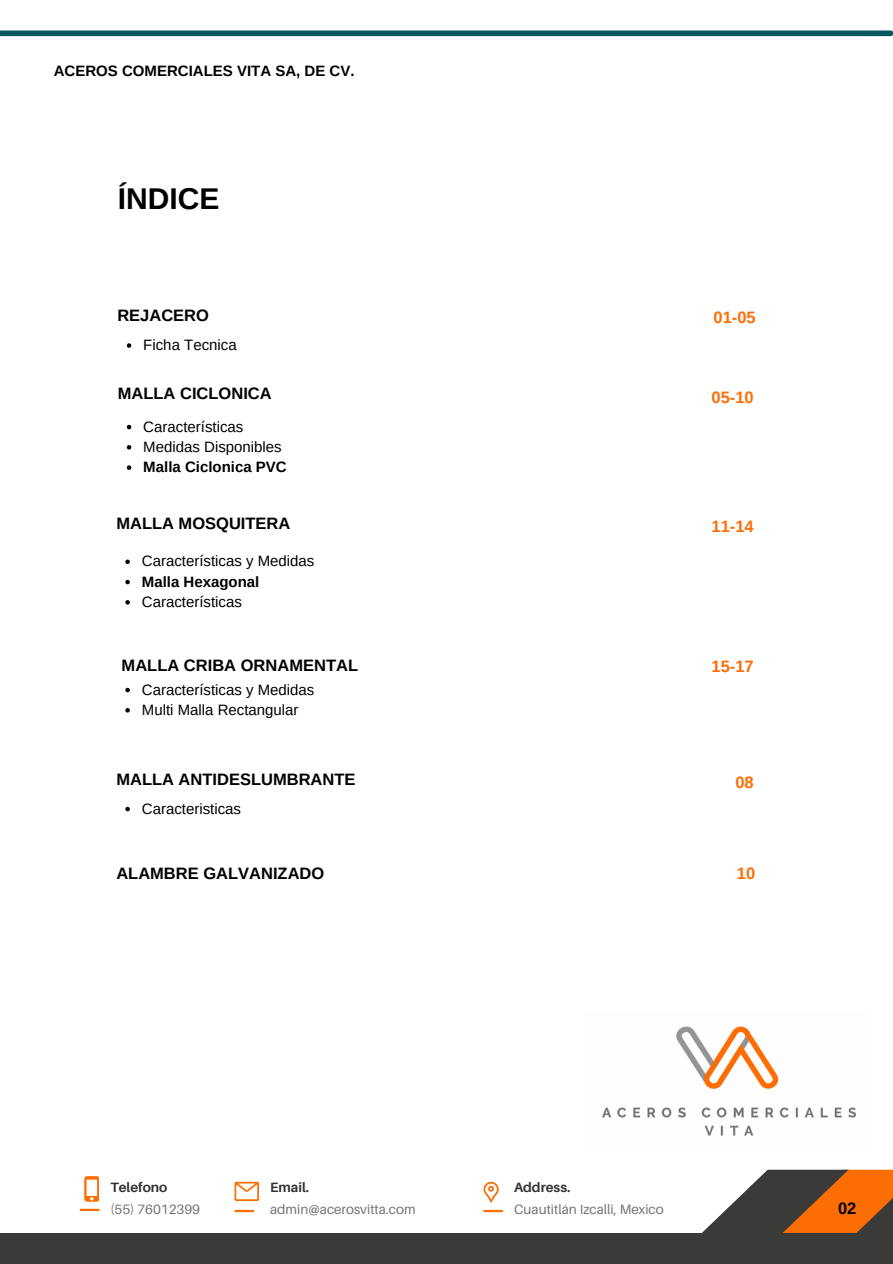
<style>
.page{position:relative;width:893px;height:1264px;background:#fff}
.page>*{position:absolute;margin:0;border:0;box-sizing:border-box;transform-origin:0 0}
.t1{font:700 30px "Arimo";color:#000}
.t2{font:700 16.5px "Arimo";color:#000}
.t3{font:700 16.5px "Arimo";color:#fd6e05}
.t4{font:15px "Arimo";color:#000}
.t5{font:700 15px "Arimo";color:#000}
.t6{font:13.5px "Aileron";color:#737373}
.t7{font:700 13.5px "Aileron";color:#323232}
</style>
<div class="page">
<svg style="left:127px;top:343px;width:4px;height:5px"></svg>
<svg style="left:127px;top:425px;width:4px;height:4px"></svg>
<svg style="left:127px;top:445px;width:4px;height:4px"></svg>
<svg style="left:127px;top:465px;width:4px;height:5px"></svg>
<svg style="left:125px;top:559px;width:5px;height:5px"></svg>
<svg style="left:125px;top:580px;width:5px;height:4px"></svg>
<svg style="left:125px;top:600px;width:5px;height:4px"></svg>
<svg style="left:125px;top:687px;width:5px;height:5px"></svg>
<svg style="left:125px;top:708px;width:5px;height:4px"></svg>
<svg style="left:125px;top:806px;width:5px;height:5px"></svg>
<svg style="left:703px;top:1169px;width:189px;height:63px"></svg>
<div style="left:0;top:1232px;width:892px;height:31px;background:#3a3a39"></div>
<svg style="left:80px;top:1208px;width:19px;height:2px"></svg>
<hr style="left:234px;top:1209px;width:20px;height:3px;background:#fd6e05">
<hr style="left:483px;top:1209px;width:20px;height:3px;background:#fd6e05">
<img style="left:602px;top:1026px;width:254px;height:110px">
<svg style="left:84px;top:1176px;width:15px;height:25px"></svg>
<svg style="left:234px;top:1181px;width:25px;height:19px"></svg>
<svg style="left:483px;top:1181px;width:15px;height:20px"></svg>
<div style="left:0;top:30px;width:890px;height:6px;background:#04565f"></div>
<p class="t5" style="left:54px;top:63px;width:302px">ACEROS COMERCIALES VITA SA, DE CV.</p>
<p class="t1" style="left:118px;top:182px;width:103px">ÍNDICE</p>
<p class="t2" style="left:117px;top:305px;width:93px">REJACERO</p>
<p class="t3" style="left:713px;top:308px;width:44px">01-05</p>
<p class="t4" style="left:143px;top:336px;width:95px">Ficha Tecnica</p>
<p class="t2" style="left:118px;top:383px;width:155px">MALLA CICLONICA</p>
<p class="t4" style="left:143px;top:418px;width:101px">Características</p>
<p class="t4" style="left:143px;top:438px;width:140px">Medidas Disponibles</p>
<p class="t5" style="left:143px;top:458px;width:145px">Malla Ciclonica PVC</p>
<p class="t2" style="left:116px;top:514px;width:176px">MALLA MOSQUITERA</p>
<p class="t4" style="left:142px;top:552px;width:174px">Características y Medidas</p>
<p class="t5" style="left:142px;top:573px;width:119px">Malla Hexagonal</p>
<p class="t4" style="left:142px;top:593px;width:101px">Características</p>
<p class="t2" style="left:122px;top:655px;width:238px">MALLA CRIBA ORNAMENTAL</p>
<p class="t4" style="left:142px;top:681px;width:174px">Características y Medidas</p>
<p class="t4" style="left:142px;top:701px;width:158px">Multi Malla Rectangular</p>
<p class="t2" style="left:116px;top:770px;width:241px">MALLA ANTIDESLUMBRANTE</p>
<p class="t4" style="left:142px;top:800px;width:101px">Caracteristicas</p>
<p class="t2" style="left:116px;top:864px;width:209px">ALAMBRE GALVANIZADO</p>
<p class="t3" style="left:711px;top:388px;width:44px">05-10</p>
<p class="t3" style="left:711px;top:516px;width:44px">11-14</p>
<p class="t3" style="left:711px;top:656px;width:44px">15-17</p>
<p class="t3" style="left:735px;top:772px;width:20px">08</p>
<p class="t3" style="left:736px;top:864px;width:20px">10</p>
<p class="t7" style="left:110px;top:1178px;width:59px">Telefono</p>
<p class="t6" style="left:110px;top:1200px;width:91px">(55) 76012399</p>
<p class="t7" style="left:270px;top:1178px;width:40px">Email.</p>
<p class="t6" style="left:270px;top:1200px;width:147px">admin@acerosvitta.com</p>
<p class="t7" style="left:514px;top:1178px;width:58px">Address.</p>
<p class="t6" style="left:514px;top:1200px;width:151px">Cuautitlán Izcalli, Mexico</p>
<p class="t2" style="left:837px;top:1199px;width:20px">02</p>
</div>
